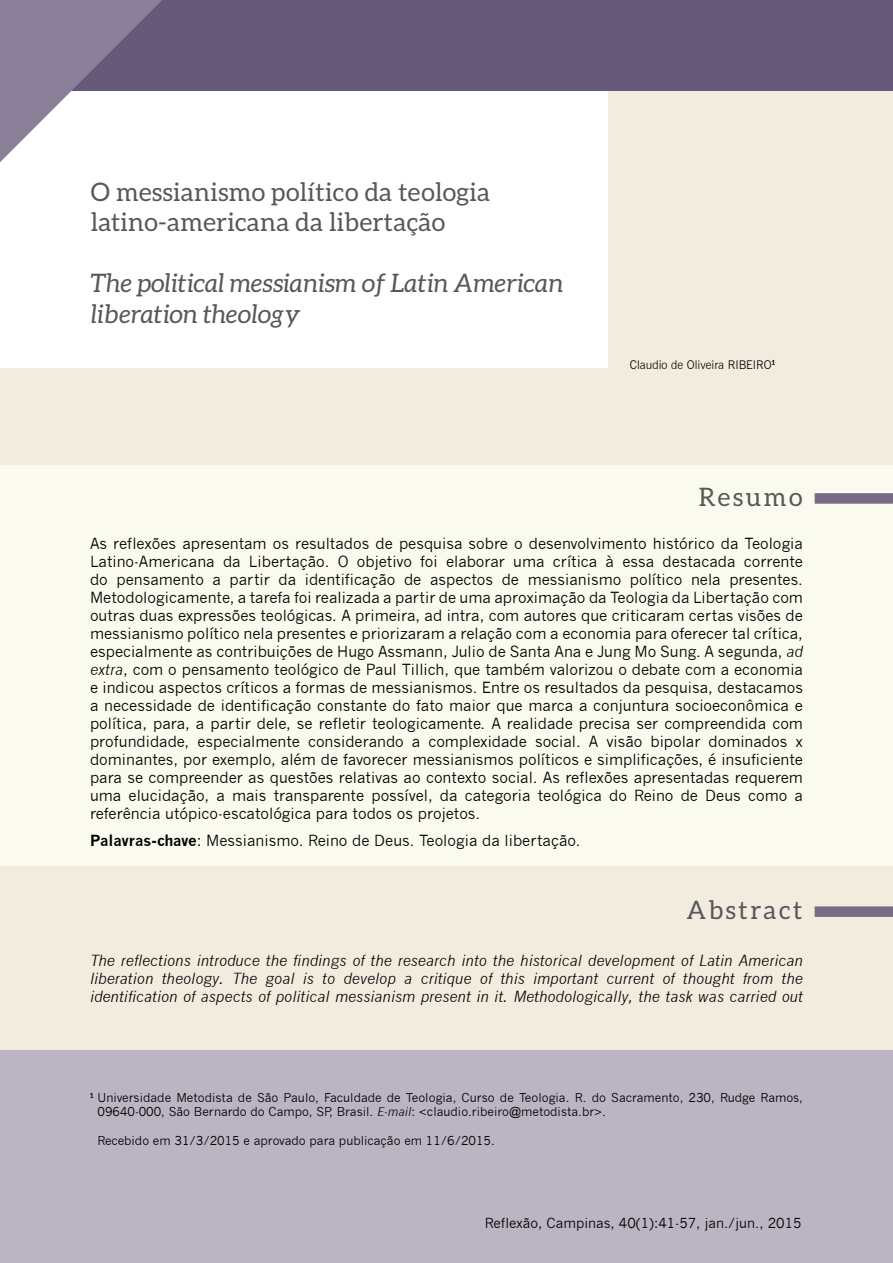
<style>
.page{position:relative;width:893px;height:1263px;background:#f1ecde}
.page>*{position:absolute;margin:0;border:0;box-sizing:border-box;transform-origin:0 0}
._01__Título{font:25.5px/30.6px "Aleo";letter-spacing:.01em;color:#57585a}
._01_1_Título_2{font:italic 25.5px/30.6px "Aleo";color:#57585a}
._01__Título-2{font:25.5px "Aleo";letter-spacing:.1em;color:#57585a}
._03_0_Resumo_Abstrac{font:25.5px "Aleo";letter-spacing:.1em;color:#57585a}
._03_2__Resumo_Abstra{font:15px/18px "News Gothic";color:#000;text-align:justify}
._03_2__Resumo_Abstra-2{font:italic 15px/18px "News Gothic";color:#000;text-align:justify}
._03_3__palavras_chav{font:15px "News Gothic";color:#000}
.t1{font:13.5px "News Gothic";color:#000}
._05_3__rodapé{font:12px/14.4px "News Gothic";color:#000}
._02__Autor{font:300 12px "News Gothic BT";color:#000}
.s1{font-style:italic}
.s2{font-weight:700}
</style>
<div class="page">
<div style="left:0;top:81px;width:607px;height:286px;background:#fff"></div>
<div style="left:0;top:1050px;width:893px;height:213px;background:#bbb5c3"></div>
<div style="left:0;top:465px;width:893px;height:400px;background:#fbfaee"></div>
<div style="left:815px;top:493px;width:78px;height:11px;background:#776b88"></div>
<div style="left:815px;top:906px;width:78px;height:11px;background:#776b88"></div>
<div style="left:0;top:0;width:893px;height:90px;background:#655879"></div>
<svg style="left:0;top:0;width:162px;height:162px"></svg>
<p class="_01__Título" style="left:91px;top:176px;width:401px">O messianismo político da teologia latino-americana da libertação</p>
<p class="_01_1_Título_2" style="left:91px;top:268px;width:474px">The political messianism of Latin American liberation theology</p>
<p class="_02__Autor" style="left:630px;top:357px;width:147px">Claudio de Oliveira RIBEIRO<sup>1</sup></p>
<p class="_03_0_Resumo_Abstrac" style="left:699px;top:482px;width:105px">Resumo</p>
<p class="_03_2__Resumo_Abstra" style="left:90px;top:535px;width:714px">As reflexões apresentam os resultados de pesquisa sobre o desenvolvimento histórico da Teologia Latino-Americana da Libertação. O objetivo foi elaborar uma crítica à essa destacada corrente do pensamento a partir da identificação de aspectos de messianismo político nela presentes.<br>Metodologicamente, a tarefa foi realizada a partir de uma aproximação da Teologia da Libertação com outras duas expressões teológicas. A primeira, ad intra, com autores que criticaram certas visões de messianismo político nela presentes e priorizaram a relação com a economia para oferecer tal crítica, especialmente as contribuições de Hugo Assmann, Julio de Santa Ana e Jung Mo Sung. A segunda, <span class="s1">ad extra</span>, com o pensamento teológico de Paul Tillich, que também valorizou o debate com a economia e indicou aspectos críticos a formas de messianismos. Entre os resultados da pesquisa, destacamos a necessidade de identificação constante do fato maior que marca a conjuntura socioeconômica e política, para, a partir dele, se refletir teologicamente. A realidade precisa ser compreendida com profundidade, especialmente considerando a complexidade social. A visão bipolar dominados x dominantes, por exemplo, além de favorecer messianismos políticos e simplificações, é insuficiente para se compreender as questões relativas ao contexto social. As reflexões apresentadas requerem uma elucidação, a mais transparente possível, da categoria teológica do Reino de Deus como a referência utópico-escatológica para todos os projetos.</p>
<p class="_03_3__palavras_chav" style="left:90px;top:832px;width:492px"><span class="s2">Palavras-chave</span>: Messianismo. Reino de Deus. Teologia da libertação.</p>
<p class="_01__Título-2" style="left:686px;top:896px;width:118px">Abstract</p>
<p class="_03_2__Resumo_Abstra-2" style="left:90px;top:952px;width:714px">The reflections introduce the findings of the research into the historical development of Latin American liberation theology. The goal is to develop a critique of this important current of thought from the identification of aspects of political messianism present in it. Methodologically, the task was carried out</p>
<p class="_05_3__rodapé" style="left:98px;top:1090px;width:707px;text-indent:-8px"><sup>1</sup> Universidade Metodista de São Paulo, Faculdade de Teologia, Curso de Teologia. R. do Sacramento, 230, Rudge Ramos,<br>09640-000, São Bernardo do Campo, SP, Brasil. <span class="s1">E-mail</span>: &lt;claudio.ribeiro@metodista.br&gt;.</p>
<p class="_05_3__rodapé" style="left:98px;top:1133px;width:399px">Recebido em 31/3/2015 e aprovado para publicação em 11/6/2015.</p>
<p class="t1" style="left:485px;top:1215px;width:318px">Reflexão, Campinas, 40(1):41-57, jan./jun., 2015</p>
</div>
